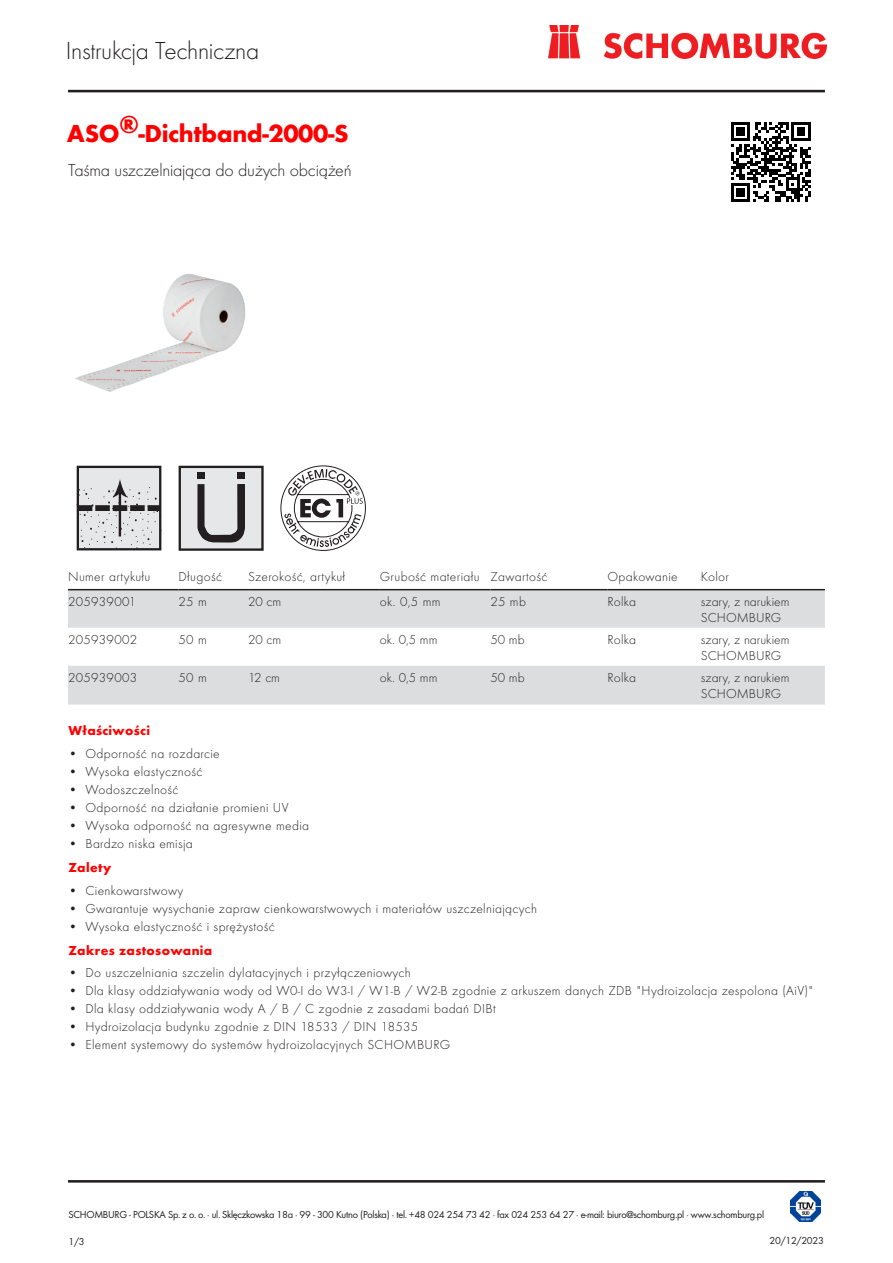
<style>
.page{position:relative;width:893px;height:1263px;background:#fff}
.page>*{position:absolute;margin:0;border:0;box-sizing:border-box;transform-origin:0 0}
.t1{font:700 25.5px "Futura TOT";letter-spacing:-.015em;color:#f00}
.t2{font:25.5px "Futura TOT Ligh";letter-spacing:-.015em;color:#231f20}
.t3{font:18px "Futura TOT Ligh";letter-spacing:-.015em;color:#231f20}
.t4{font:13.5px "Futura TOT Ligh";letter-spacing:.025em;color:#231f20}
.t5{font:13.5px/16.2px "Futura TOT Ligh";color:#231f20}
.t6{font:700 13.5px "Futura TOT";letter-spacing:.025em;color:#f00}
.t7{font:10.5px "Futura TOT Boo";letter-spacing:-.025em;color:#231f20}
</style>
<div class="page">
<hr style="left:68px;top:90px;width:757px;height:2px;background:#231f20">
<img style="left:549px;top:25px;width:277px;height:33px">
<img style="left:790px;top:1192px;width:30px;height:29px">
<hr style="left:68px;top:1180px;width:757px;height:2px;background:#231f20">
<div style="left:78px;top:467px;width:82px;height:82px;background:#e6e7e9"></div>
<div style="left:77px;top:466px;width:84px;height:84px;border:2px solid #231f20"></div>
<svg style="left:77px;top:479px;width:85px;height:70px"></svg>
<div style="left:180px;top:467px;width:82px;height:83px;background:#e6e7e9"></div>
<div style="left:179px;top:466px;width:85px;height:85px;border:2px solid #231f20"></div>
<div style="left:197px;top:472px;width:8px;height:7px;background:#231f20"></div>
<div style="left:237px;top:472px;width:8px;height:7px;background:#231f20"></div>
<svg style="left:197px;top:484px;width:48px;height:59px"></svg>
<div style="left:237px;top:484px;width:8px;height:44px;background:#231f20"></div>
<img style="left:75px;top:274px;width:171px;height:118px">
<svg style="left:68px;top:590px;width:757px;height:113px;fill:#dcdddf"></svg>
<hr style="left:68px;top:589px;width:111px;height:1px;background:#231f20">
<hr style="left:179px;top:589px;width:69px;height:1px;background:#231f20">
<hr style="left:248px;top:589px;width:132px;height:1px;background:#231f20">
<hr style="left:380px;top:589px;width:110px;height:1px;background:#231f20">
<hr style="left:490px;top:589px;width:117px;height:1px;background:#231f20">
<hr style="left:607px;top:589px;width:94px;height:1px;background:#231f20">
<hr style="left:701px;top:589px;width:124px;height:1px;background:#231f20">
<hr style="left:68px;top:703px;width:111px;height:1px;background:#dcdddf">
<hr style="left:179px;top:703px;width:69px;height:1px;background:#dcdddf">
<hr style="left:248px;top:703px;width:132px;height:1px;background:#dcdddf">
<hr style="left:380px;top:703px;width:110px;height:1px;background:#dcdddf">
<hr style="left:490px;top:703px;width:117px;height:1px;background:#dcdddf">
<hr style="left:607px;top:703px;width:94px;height:1px;background:#dcdddf">
<hr style="left:701px;top:703px;width:124px;height:1px;background:#dcdddf">
<svg style="left:281px;top:466px;width:85px;height:85px"></svg>
<svg style="left:731px;top:122px;width:80px;height:80px"></svg>
<h1 class="t2" style="left:66px;top:36px;width:195px">Instrukcja Techniczna</h1>
<p class="t1" style="left:67px;top:117px;width:283px">ASO®-Dichtband-2000-S</p>
<p class="t3" style="left:68px;top:160px;width:285px">Taśma uszczelniająca do dużych obciążeń</p>
<p class="t4" style="left:68px;top:569px;width:84px">Numer artykułu</p>
<p class="t4" style="left:179px;top:569px;width:45px">Długość</p>
<p class="t4" style="left:248px;top:569px;width:99px">Szerokość, artykuł</p>
<p class="t4" style="left:380px;top:569px;width:101px">Grubość materiału</p>
<p class="t4" style="left:490px;top:569px;width:59px">Zawartość</p>
<p class="t4" style="left:607px;top:569px;width:72px">Opakowanie</p>
<p class="t4" style="left:701px;top:569px;width:30px">Kolor</p>
<p class="t4" style="left:68px;top:593px;width:70px">205939001</p>
<p class="t4" style="left:179px;top:593px;width:30px">25 m</p>
<p class="t4" style="left:248px;top:593px;width:35px">20 cm</p>
<p class="t4" style="left:380px;top:593px;width:62px">ok. 0,5 mm</p>
<p class="t4" style="left:490px;top:593px;width:37px">25 mb</p>
<p class="t4" style="left:607px;top:593px;width:30px">Rolka</p>
<p class="t5" style="left:701px;top:593px;width:90px">szary, z narukiem<br>SCHOMBURG</p>
<p class="t4" style="left:68px;top:631px;width:71px">205939002</p>
<p class="t4" style="left:179px;top:631px;width:30px">50 m</p>
<p class="t4" style="left:248px;top:631px;width:35px">20 cm</p>
<p class="t4" style="left:380px;top:631px;width:59px">ok. 0,5 mm</p>
<p class="t4" style="left:490px;top:631px;width:36px">50 mb</p>
<p class="t4" style="left:607px;top:631px;width:30px">Rolka</p>
<p class="t5" style="left:701px;top:631px;width:90px">szary, z narukiem<br>SCHOMBURG</p>
<p class="t4" style="left:68px;top:669px;width:71px">205939003</p>
<p class="t4" style="left:179px;top:669px;width:30px">50 m</p>
<p class="t4" style="left:248px;top:669px;width:34px">12 cm</p>
<p class="t4" style="left:380px;top:669px;width:59px">ok. 0,5 mm</p>
<p class="t4" style="left:490px;top:669px;width:36px">50 mb</p>
<p class="t4" style="left:607px;top:669px;width:30px">Rolka</p>
<p class="t5" style="left:701px;top:669px;width:90px">szary, z narukiem<br>SCHOMBURG</p>
<p class="t6" style="left:68px;top:723px;width:83px">Właściwości</p>
<p class="t4" style="left:68px;top:746px;width:153px">• Odporność na rozdarcie</p>
<p class="t4" style="left:68px;top:764px;width:135px">• Wysoka elastyczność</p>
<p class="t4" style="left:68px;top:782px;width:112px">• Wodoszczelność</p>
<p class="t4" style="left:68px;top:800px;width:222px">• Odporność na działanie promieni UV</p>
<p class="t4" style="left:68px;top:818px;width:242px">• Wysoka odporność na agresywne media</p>
<p class="t4" style="left:68px;top:836px;width:126px">• Bardzo niska emisja</p>
<p class="t6" style="left:68px;top:859px;width:44px">Zalety</p>
<p class="t4" style="left:68px;top:882px;width:116px">• Cienkowarstwowy</p>
<p class="t4" style="left:68px;top:900px;width:470px">• Gwarantuje wysychanie zapraw cienkowarstwowych i materiałów uszczelniających</p>
<p class="t4" style="left:68px;top:918px;width:208px">• Wysoka elastyczność i sprężystość</p>
<p class="t6" style="left:68px;top:942px;width:145px">Zakres zastosowania</p>
<p class="t4" style="left:68px;top:965px;width:344px">• Do uszczelniania szczelin dylatacyjnych i przyłączeniowych</p>
<p class="t4" style="left:68px;top:983px;width:746px">• Dla klasy oddziaływania wody od W0-I do W3-I / W1-B / W2-B zgodnie z arkuszem danych ZDB "Hydroizolacja zespolona (AiV)"</p>
<p class="t4" style="left:68px;top:1001px;width:429px">• Dla klasy oddziaływania wody A / B / C zgodnie z zasadami badań DIBt</p>
<p class="t4" style="left:68px;top:1019px;width:351px">• Hydroizolacja budynku zgodnie z DIN 18533 / DIN 18535</p>
<p class="t4" style="left:68px;top:1037px;width:383px">• Element systemowy do systemów hydroizolacyjnych SCHOMBURG</p>
<p class="t7" style="left:68px;top:1208px;width:697px">SCHOMBURG - POLSKA Sp. z o. o. · ul. Sklęczkowska 18a · 99 - 300 Kutno (Polska) · tel. +48 024 254 73 42 · fax 024 253 64 27 · e-mail: biuro@schomburg.pl · www.schomburg.pl</p>
<p class="t7" style="left:68px;top:1236px;width:18px">1/3</p>
<p class="t7" style="left:770px;top:1234px;width:56px">20/12/2023</p>
<p class="t7" style="left:79px;top:1236px;width:7px">9</p>
<p class="t7" style="left:775px;top:1234px;width:23px">6 04</p>
</div>
